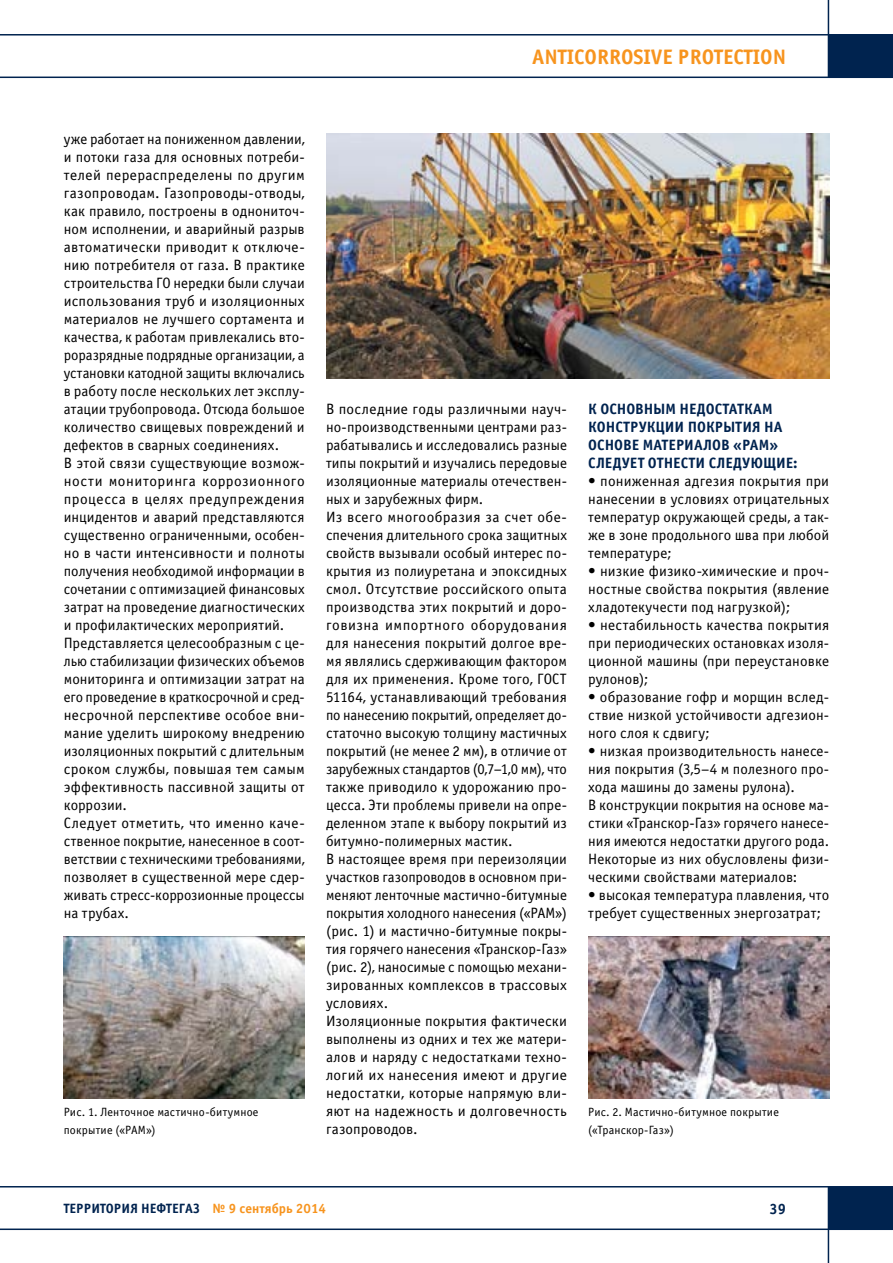
<style>
.page{position:relative;width:893px;height:1263px;background:#fff}
.page>*{position:absolute;margin:0;border:0;box-sizing:border-box;transform-origin:0 0}
.t1{font:700 21px "Officina Sans C";color:#f7941e}
.t2{font:15px/18px "Officina Sans C";letter-spacing:.01em;color:#000}
.t3{font:700 15px "Officina Sans C";color:#00234f}
.t4{font:700 13.5px "Officina Sans C";color:#00234f}
.t5{font:12px/18px "Officina Sans C";letter-spacing:.015em;color:#000}
.s1{color:#f7941e}
</style>
<div class="page">
<hr style="left:828px;top:0;width:1px;height:78px;background:#00234f">
<div style="left:828px;top:35px;width:65px;height:42px;background:#00234f"></div>
<hr style="left:0;top:77px;width:893px;height:1px;background:#00234f">
<hr style="left:0;top:34px;width:893px;height:2px;background:#00234f">
<hr style="left:828px;top:1186px;width:1px;height:77px;background:#00234f">
<div style="left:828px;top:1187px;width:65px;height:42px;background:#00234f"></div>
<hr style="left:0;top:1186px;width:893px;height:1px;background:#00234f">
<hr style="left:0;top:1228px;width:893px;height:2px;background:#00234f">
<img style="left:64px;top:936px;width:241px;height:162px">
<img style="left:588px;top:936px;width:241px;height:162px">
<img style="left:326px;top:133px;width:503px;height:245px">
<h1 class="t1" style="left:532px;top:45px;width:256px">ANTICORROSIVE PROTECTION</h1>
<p class="t2" style="left:64px;top:130px;width:242px">уже работает на пониженном давлении, и потоки газа для основных потреби&shy;телей перераспределены по другим газопроводам. Газопроводы-отводы, как правило, построены в однониточ&shy;ном исполнении, и аварийный разрыв автоматически приводит к отключе&shy;нию потребителя от газа. В практике строительства ГО нередки были случаи использования труб и изоляционных материалов не лучшего сортамента и качества, к работам привлекались вто&shy;роразрядные подрядные организации, а установки катодной защиты включались в работу после нескольких лет эксплу&shy;атации трубопровода. Отсюда большое количество свищевых повреждений и дефектов в сварных соединениях.<br>В этой связи существующие возмож&shy;ности мониторинга коррозионного процесса в целях предупреждения инцидентов и аварий представляются существенно ограниченными, особен&shy;но в части интенсивности и полноты получения необходимой информации в сочетании с оптимизацией финансовых затрат на проведение диагностических и профилактических мероприятий.<br>Представляется целесообразным с це&shy;лью стабилизации физических объемов мониторинга и оптимизации затрат на его проведение в краткосрочной и сред&shy;несрочной перспективе особое вни&shy;мание уделить широкому внедрению изоляционных покрытий с длительным сроком службы, повышая тем самым эффективность пассивной защиты от коррозии.<br>Следует отметить, что именно каче&shy;ственное покрытие, нанесенное в соот&shy;ветствии с техническими требованиями, позволяет в существенной мере сдер&shy;живать стресс-коррозионные процессы на трубах.</p>
<p class="t2" style="left:326px;top:400px;width:242px">В последние годы различными науч&shy;но-производственными центрами раз&shy;рабатывались и исследовались разные типы покрытий и изучались передовые изоляционные материалы отечествен&shy;ных и зарубежных фирм.<br>Из всего многообразия за счет обе&shy;спечения длительного срока защитных свойств вызывали особый интерес по&shy;крытия из полиуретана и эпоксидных смол. Отсутствие российского опыта производства этих покрытий и доро&shy;говизна импортного оборудования для нанесения покрытий долгое вре&shy;мя являлись сдерживающим фактором для их применения. Кроме того, ГОСТ 51164, устанавливающий требования по нанесению покрытий, определяет до&shy;статочно высокую толщину мастичных покрытий (не менее 2 мм), в отличие от зарубежных стандартов (0,7–1,0 мм), что также приводило к удорожанию про&shy;цесса. Эти проблемы привели на опре&shy;деленном этапе к выбору покрытий из битумно-полимерных мастик.<br>В настоящее время при переизоляции участков газопроводов в основном при&shy;меняют ленточные мастично-битумные покрытия холодного нанесения («РАМ») (рис. 1) и мастично-битумные покры&shy;тия горячего нанесения «Транскор-Газ» (рис. 2), наносимые с помощью механи&shy;зированных комплексов в трассовых условиях.<br>Изоляционные покрытия фактически выполнены из одних и тех же матери&shy;алов и наряду с недостатками техно&shy;логий их нанесения имеют и другие недостатки, которые напрямую вли&shy;яют на надежность и долговечность газопроводов.</p>
<p class="t3" style="left:588px;top:400px;width:23px">К основным</p>
<p class="t3" style="left:680px;top:400px;width:10px">недостаткам</p>
<p class="t3" style="left:588px;top:418px;width:2px">конструкции</p>
<p class="t3" style="left:688px;top:418px;width:10px">покрытия</p>
<p class="t3" style="left:764px;top:418px;width:10px">на</p>
<p class="t3" style="left:588px;top:436px;width:3px">основе</p>
<p class="t3" style="left:643px;top:436px;width:10px">материалов</p>
<p class="t3" style="left:733px;top:436px;width:47px">«РАМ»</p>
<p class="t3" style="left:588px;top:454px;width:2px">следует</p>
<p class="t3" style="left:648px;top:454px;width:3px">отнести</p>
<p class="t3" style="left:709px;top:454px;width:3px">следу</p>
<p class="t3" style="left:750px;top:454px;width:49px">ющие:</p>
<p class="t2" style="left:588px;top:472px;width:242px;text-align:justify">• пониженная адгезия покрытия при нанесении в условиях отрицательных температур окружающей среды, а так&shy;же в зоне продольного шва при любой температуре;</p>
<p class="t2" style="left:588px;top:562px;width:242px;text-align:justify">• низкие физико-химические и проч&shy;ностные свойства покрытия (явление хладотекучести под нагрузкой);</p>
<p class="t2" style="left:588px;top:616px;width:242px;text-align:justify">• нестабильность качества покрытия при периодических остановках изоля&shy;ционной машины (при переустановке рулонов);</p>
<p class="t2" style="left:588px;top:688px;width:242px;text-align:justify">• образование гофр и морщин вслед&shy;ствие низкой устойчивости адгезион&shy;ного слоя к сдвигу;</p>
<p class="t2" style="left:588px;top:742px;width:242px">• низкая производительность нанесе&shy;ния покрытия (3,5–4 м полезного про&shy;хода машины до замены рулона).<br>В конструкции покрытия на основе ма&shy;стики «Транскор-Газ» горячего нанесе&shy;ния имеются недостатки другого рода.<br>Некоторые из них обусловлены физи&shy;ческими свойствами материалов:</p>
<p class="t2" style="left:588px;top:886px;width:242px">• высокая температура плавления, что требует существенных энергозатрат;</p>
<p class="t5" style="left:64px;top:1103px;width:196px">Рис. 1. Ленточное мастично-битумное покрытие («РАМ»)</p>
<p class="t5" style="left:588px;top:1103px;width:192px">Рис. 2. Мастично-битумное покрытие («Транскор-Газ»)</p>
<p class="t4" style="left:64px;top:1201px;width:264px">ТЕРРИТОРИЯ НЕФТЕГАЗ <span class="s1">№ 9 сентябрь 2014</span></p>
<p class="t3" style="left:770px;top:1200px;width:18px">39</p>
</div>
